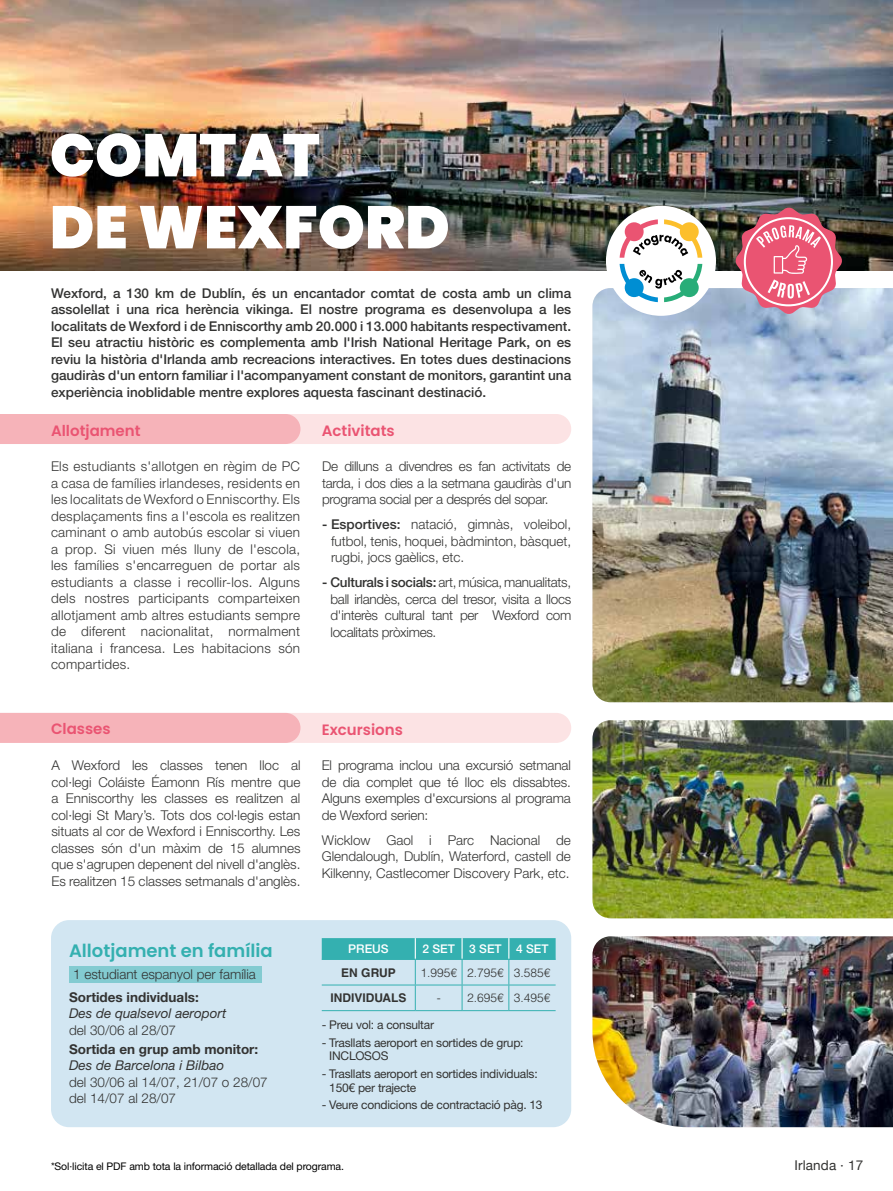
<style>
.page{position:relative;width:893px;height:1191px;background:#fff}
.page>*{position:absolute;margin:0;border:0;box-sizing:border-box;transform-origin:0 0}
.t1{font:900 60px/72px "Poppins";color:#fff}
.t2{font:600 18px "Poppins";color:#34b0b0}
.t3{font:600 15px "Poppins";color:#ea5472}
.t4{font:300 13.5px/16.5px "Helvetica Neue LT Std";color:#333332;text-align:justify}
.t5{font:500 13.5px/16.5px "Helvetica Neue LT Std";color:#333332;text-align:justify}
.t6{font:700 13.5px "Helvetica Neue LT Std";color:#333332}
.t7{font:italic 13.5px "Helvetica Neue LT Std";color:#333332}
.t8{font:13.5px "Helvetica Neue";letter-spacing:.01em;color:#333332}
.t9{font:12px/13.5px "Helvetica Neue LT Std";letter-spacing:-.02em;color:#333332}
.t10{font:300 12px "Helvetica LT Std";color:#333332}
.t11{font:500 12px "Helvetica Neue LT Std";color:#fff}
.t12{font:700 12px "Helvetica LT Std";color:#333332}
.t13{font:10.5px "Helvetica Neue LT Std";letter-spacing:-.01em;color:#000}
.s1{font-weight:500}
</style>
<div class="page">
<div style="left:51px;top:920px;width:520px;height:207px;background:#d2e6f2;border-radius:18px"></div>
<div style="left:69px;top:966px;width:192px;height:16px;background:#83cbd1"></div>
<img style="left:592px;top:288px;width:301px;height:414px">
<hr style="left:322px;top:1010px;width:93px;height:1px;background:#34b0b0">
<hr style="left:415px;top:1010px;width:47px;height:1px;background:#34b0b0">
<hr style="left:462px;top:1010px;width:47px;height:1px;background:#34b0b0">
<hr style="left:509px;top:1010px;width:47px;height:1px;background:#34b0b0">
<svg style="left:322px;top:938px;width:234px;height:72px"></svg>
<img style="left:0;top:0;width:893px;height:271px">
<svg style="left:0;top:414px;width:571px;height:30px;background:#f8cacd"></svg>
<svg style="left:0;top:713px;width:571px;height:30px;background:#f8cacd"></svg>
<img style="left:592px;top:720px;width:301px;height:198px">
<img style="left:592px;top:936px;width:301px;height:191px">
<div style="left:606px;top:206px;width:110px;height:110px;background:#fff;border-radius:50%"></div>
<svg style="left:620px;top:219px;width:82px;height:39px"></svg>
<svg style="left:620px;top:264px;width:82px;height:38px"></svg>
<svg style="left:735px;top:207px;width:107px;height:107px;background:#cb7689"></svg>
<h1 class="t1" style="left:50px;top:120px;width:401px">COMTAT<br>DE WEXFORD</h1>
<p class="t5" style="left:51px;top:284px;width:522px">Wexford, a 130 km de Dublín, és un encantador comtat de costa amb un clima assolellat i una rica herència vikinga. El nostre programa es desenvolupa a les localitats de Wexford i de Enniscorthy amb 20.000 i 13.000 habitants respectivament.<br>El seu atractiu històric es complementa amb l'Irish National Heritage Park, on es reviu la història d'Irlanda amb recreacions interactives. En totes dues destinacions gaudiràs d'un entorn familiar i l'acompanyament constant de monitors, garantint una experiència inoblidable mentre explores aquesta fascinant destinació.</p>
<p class="t3" style="left:51px;top:422px;width:91px">Allotjament</p>
<p class="t3" style="left:322px;top:422px;width:74px">Activitats</p>
<p class="t4" style="left:51px;top:458px;width:251px">Els estudiants s'allotgen en règim de PC a casa de famílies irlandeses, residents en les localitats de Wexford o Enniscorthy. Els desplaçaments fins a l'escola es realitzen caminant o amb autobús escolar si viuen a prop. Si viuen més lluny de l'escola, les famílies s'encarreguen de portar als estudiants a classe i recollir-los. Alguns dels nostres participants comparteixen allotjament amb altres estudiants sempre de diferent nacionalitat, normalment italiana i francesa. Les habitacions són compartides.</p>
<p class="t3" style="left:51px;top:719px;width:61px">Classes</p>
<p class="t4" style="left:51px;top:757px;width:251px">A Wexford les classes tenen lloc al col·legi Coláiste Éamonn Rís mentre que a Enniscorthy les classes es realitzen al col·legi St Mary’s. Tots dos col·legis estan situats al cor de Wexford i Enniscorthy. Les classes són d'un màxim de 15 alumnes que s'agrupen depenent del nivell d'anglès.<br>Es realitzen 15 classes setmanals d'anglès.</p>
<p class="t4" style="left:322px;top:458px;width:251px">De dilluns a divendres es fan activitats de tarda, i dos dies a la setmana gaudiràs d'un programa social per a després del sopar.</p>
<p class="t4" style="left:331px;top:516px;width:242px;text-indent:-9px"><span class="s1">- Esportives:</span> natació, gimnàs, voleibol, futbol, tenis, hoquei, bàdminton, bàsquet, rugbi, jocs gaèlics, etc.</p>
<p class="t4" style="left:330px;top:574px;width:242px;text-indent:-8px"><span class="s1">- Culturals i socials:</span> art, música, manualitats, ball irlandès, cerca del tresor, visita a llocs d'interès cultural tant per Wexford com localitats pròximes.</p>
<p class="t3" style="left:322px;top:720px;width:83px">Excursions</p>
<p class="t4" style="left:322px;top:757px;width:251px">El programa inclou una excursió setmanal de dia complet que té lloc els dissabtes.<br>Alguns exemples d'excursions al programa de Wexford serien:</p>
<p class="t4" style="left:322px;top:831px;width:251px">Wicklow Gaol i Parc Nacional de Glendalough, Dublín, Waterford, castell de Kilkenny, Castlecomer Discovery Park, etc.</p>
<h2 class="t2" style="left:69px;top:940px;width:205px">Allotjament en família</h2>
<p class="t11" style="left:348px;top:941px;width:42px">PREUS</p>
<p class="t11" style="left:422px;top:941px;width:128px">2 SET 3 SET 4 SET</p>
<p class="t12" style="left:341px;top:965px;width:56px">EN GRUP</p>
<p class="t10" style="left:420px;top:964px;width:132px">1.995€ 2.795€ 3.585€</p>
<p class="t12" style="left:330px;top:990px;width:78px">INDIVIDUALS</p>
<p class="t10" style="left:437px;top:990px;width:115px">- 2.695€ 3.495€</p>
<p class="t4" style="left:73px;top:966px;width:184px">1 estudiant espanyol per família</p>
<p class="t6" style="left:69px;top:988px;width:131px">Sortides individuals:</p>
<p class="t7" style="left:69px;top:1005px;width:159px">Des de qualsevol aeroport</p>
<p class="t4" style="left:69px;top:1021px;width:109px">del 30/06 al 28/07</p>
<p class="t9" style="left:322px;top:1018px;width:114px">- Preu vol: a consultar</p>
<p class="t9" style="left:329px;top:1035px;width:196px;text-indent:-8px">- Trasllats aeroport en sortides de grup:<br>INCLOSOS</p>
<p class="t9" style="left:329px;top:1067px;width:210px;text-indent:-8px">- Trasllats aeroport en sortides individuals:<br>150€ per trajecte</p>
<p class="t9" style="left:322px;top:1098px;width:222px">- Veure condicions de contractació pàg. 13</p>
<p class="t6" style="left:69px;top:1040px;width:191px">Sortida en grup amb monitor:</p>
<p class="t7" style="left:69px;top:1057px;width:157px">Des de Barcelona i Bilbao</p>
<p class="t4" style="left:69px;top:1073px;width:200px">del 30/06 al 14/07, 21/07 o 28/07 del 14/07 al 28/07</p>
<p class="t13" style="left:51px;top:1160px;width:294px">*Sol·licita el PDF amb tota la informació detallada del programa.</p>
<p class="t8" style="left:794px;top:1155px;width:70px">Irlanda · 17</p>
</div>
